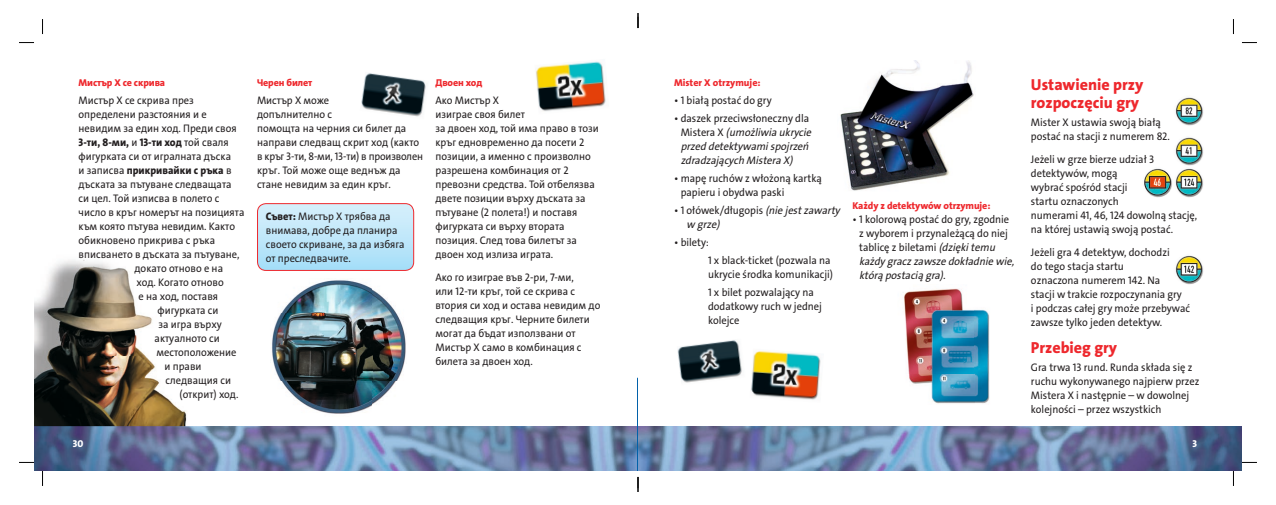
<style>
.page{position:relative;width:1276px;height:505px;background:#fff}
.page>*{position:absolute;margin:0;border:0;box-sizing:border-box;transform-origin:0 0}
.t1{font:16px/18px "The Sans LP8 Ex Bld";color:#ee282d}
.t2{font:11px/14px "The Sans LP5 Plain";color:#231f20;scale:.95 1}
.t3{font:italic 11px/14px "The Sans LP5 Plain";color:#231f20;scale:.95 1}
.t4{font:11px "The Sans LP8 Ex Bld";color:#231f20;scale:.95 1}
.t5{font:10px "The Sans LP8 Ex Bld";letter-spacing:-.01em;color:#ee282d}
.t6{font:10px "The Sans LP8 Ex Bld";color:#fff}
.s1{font-family:"The Sans LP5 Plain"}
.s2{font-family:"The Sans LP8 Ex Bld"}
.s3{font-style:normal}
.s4{font-style:italic}
</style>
<div class="page">
<img style="left:34px;top:426px;width:1208px;height:45px">
<img style="left:34px;top:259px;width:118px;height:97px">
<img style="left:34px;top:356px;width:153px;height:70px">
<img style="left:271px;top:280px;width:135px;height:134px">
<img style="left:536px;top:61px;width:70px;height:51px">
<img style="left:361px;top:73px;width:65px;height:44px">
<div style="left:257px;top:203px;width:157px;height:67px;background:linear-gradient(to bottom,#d8f0fb,#a6def8);border-radius:9px"></div>
<div style="left:257px;top:203px;width:157px;height:68px;border:1px solid #ee282d;border-radius:9px"></div>
<img style="left:840px;top:60px;width:134px;height:131px">
<img style="left:677px;top:340px;width:65px;height:43px">
<img style="left:751px;top:351px;width:70px;height:49px">
<img style="left:904px;top:288px;width:86px;height:116px">
<img style="left:1173px;top:95px;width:31px;height:31px;border-radius:50%">
<img style="left:1173px;top:136px;width:31px;height:31px;border-radius:50%">
<img style="left:1142px;top:167px;width:31px;height:31px;border-radius:50%">
<img style="left:1173px;top:167px;width:31px;height:31px;border-radius:50%">
<img style="left:1173px;top:254px;width:31px;height:31px;border-radius:50%">
<svg style="left:638px;top:426px;width:1px;height:45px"></svg>
<svg style="left:19px;top:42px;width:15px;height:1px"></svg>
<svg style="left:1242px;top:42px;width:15px;height:1px"></svg>
<svg style="left:19px;top:461px;width:15px;height:2px"></svg>
<svg style="left:1242px;top:461px;width:15px;height:2px"></svg>
<svg style="left:42px;top:19px;width:1px;height:15px"></svg>
<svg style="left:42px;top:471px;width:1px;height:15px"></svg>
<svg style="left:1233px;top:19px;width:1px;height:15px"></svg>
<svg style="left:1233px;top:471px;width:1px;height:15px"></svg>
<svg style="left:637px;top:13px;width:2px;height:15px"></svg>
<svg style="left:637px;top:477px;width:2px;height:15px"></svg>
<p class="t5" style="left:79px;top:76px;width:88px">Мистър Х се скрива</p>
<p class="t2" style="left:79px;top:94px;width:168px">Мистър Х се скрива през определени разстояния и е невидим за един ход. Преди своя</p>
<p class="t4" style="left:79px;top:135px;width:160px">3-ти, 8-ми, <span class="s1">и</span> 13-ти ход <span class="s1">той сваля</span></p>
<p class="t2" style="left:79px;top:150px;width:162px">фигурката си от игралната дъска</p>
<p class="t4" style="left:79px;top:163px;width:163px"><span class="s1">и записва</span> прикривайки с ръка <span class="s1">в</span></p>
<p class="t2" style="left:79px;top:178px;width:163px">дъската за пътуване следващата</p>
<p class="t2" style="left:79px;top:192px;width:150px">си цел. Той изписва в полето с</p>
<p class="t2" style="left:79px;top:206px;width:176px">число в кръг номерът на позицията</p>
<p class="t2" style="left:79px;top:220px;width:166px">към която пътува невидим. Както</p>
<p class="t2" style="left:79px;top:234px;width:145px">обикновено прикрива с ръка</p>
<p class="t2" style="left:79px;top:248px;width:171px">вписването в дъската за пътуване,</p>
<p class="t2" style="left:135px;top:262px;width:95px">докато отново е на</p>
<p class="t2" style="left:137px;top:276px;width:93px">ход. Когато отново</p>
<p class="t2" style="left:139px;top:290px;width:85px">е на ход, поставя</p>
<p class="t2" style="left:158px;top:304px;width:66px">фигурката си</p>
<p class="t2" style="left:159px;top:318px;width:68px">за игра върху</p>
<p class="t2" style="left:155px;top:332px;width:70px">актуалното си</p>
<p class="t2" style="left:157px;top:346px;width:86px">местоположение</p>
<p class="t2" style="left:165px;top:360px;width:41px">и прави</p>
<p class="t2" style="left:166px;top:374px;width:70px">следващия си</p>
<p class="t2" style="left:180px;top:388px;width:63px">(открит) ход.</p>
<p class="t5" style="left:257px;top:76px;width:57px">Черен билет</p>
<p class="t2" style="left:257px;top:94px;width:176px">Мистър Х може<br>допълнително с<br>помощта на черния си билет да направи следващ скрит ход (както в кръг 3-ти, 8-ми, 13-ти) в произволен кръг. Той може още веднъж да стане невидим за един кръг.</p>
<p class="t2" style="left:266px;top:210px;width:148px"><span class="s2">Съвет:</span> Мистър Х трябва да внимава, добре да планира своето скриване, за да избяга от преследвачите.</p>
<p class="t5" style="left:435px;top:76px;width:48px">Двоен ход</p>
<p class="t2" style="left:435px;top:94px;width:173px">Ако Мистър Х<br>изиграе своя билет<br>за двоен ход, той има право в този кръг едновременно да посети 2 позиции, а именно с произволно разрешена комбинация от 2 превозни средства. Той отбелязва двете позиции върху дъската за пътуване (2 полета!) и поставя фигурката си върху втората позиция. След това билетът за двоен ход излиза играта.</p>
<p class="t2" style="left:435px;top:271px;width:175px">Ако го изиграе във 2-ри, 7-ми,<br>или 12-ти кръг, той се скрива с втория си ход и остава невидим до следващия кръг. Черните билети могат да бъдат използвани от<br>Мистър Х само в комбинация с билета за двоен ход.</p>
<p class="t6" style="left:73px;top:437px;width:12px">30</p>
<p class="t5" style="left:674px;top:76px;width:88px">Mister X otrzymuje:</p>
<p class="t2" style="left:674px;top:94px;width:104px">• 1 białą postać do gry</p>
<p class="t3" style="left:680px;top:112px;width:140px;text-indent:-7px"><span class="s3">• daszek przeciwsłoneczny dla<br>Mistera X</span> (umożliwia ukrycie przed detektywami spojrzeń zdradzających Mistera X)</p>
<p class="t2" style="left:680px;top:172px;width:150px;text-indent:-7px">• mapę ruchów z włożoną kartką papieru i obydwa paski</p>
<p class="t3" style="left:686px;top:204px;width:163px;text-indent:-13px"><span class="s3">• 1 ołówek/długopis</span> (nie jest zawarty w grze)</p>
<p class="t2" style="left:708px;top:234px;width:131px;line-height:18px;text-indent:-34px">• bilety:<br>1 x black-ticket (pozwala na</p>
<p class="t2" style="left:708px;top:266px;width:133px;line-height:18px">ukrycie środka komunikacji)<br>1 x bilet pozwalający na</p>
<p class="t2" style="left:708px;top:300px;width:121px">dodatkowy ruch w jednej kolejce</p>
<p class="t5" style="left:852px;top:199px;width:139px">Każdy z detektywów otrzymuje:</p>
<p class="t2" style="left:859px;top:213px;width:165px;text-indent:-7px">• 1 kolorową postać do gry, zgodnie z wyborem i przynależącą do niej tablicę z biletami <span class="s4">(dzięki temu każdy gracz zawsze dokładnie wie, którą postacią gra).</span></p>
<h1 class="t1" style="left:1031px;top:76px;width:114px">Ustawienie przy rozpoczęciu gry</h1>
<p class="t2" style="left:1031px;top:117px;width:148px">Mister X ustawia swoją białą postać na stacji z numerem 82.</p>
<p class="t2" style="left:1031px;top:153px;width:176px">Jeżeli w grze bierze udział 3 detektywów, mogą<br>wybrać spośród stacji<br>startu oznaczonych<br>numerami 41, 46, 124 dowolną stację, na której ustawią swoją postać.</p>
<p class="t2" style="left:1031px;top:246px;width:169px">Jeżeli gra 4 detektyw, dochodzi<br>do tego stacja startu<br>oznaczona numerem 142. Na<br>stacji w trakcie rozpoczynania gry<br>i podczas całej gry może przebywać zawsze tylko jeden detektyw.</p>
<h1 class="t1" style="left:1031px;top:339px;width:88px">Przebieg gry</h1>
<p class="t2" style="left:1031px;top:361px;width:179px">Gra trwa 13 rund. Runda składa się z ruchu wykonywanego najpierw przez Mistera X i następnie – w dowolnej kolejności – przez wszystkich</p>
<p class="t6" style="left:1192px;top:437px;width:6px">3</p>
</div>
